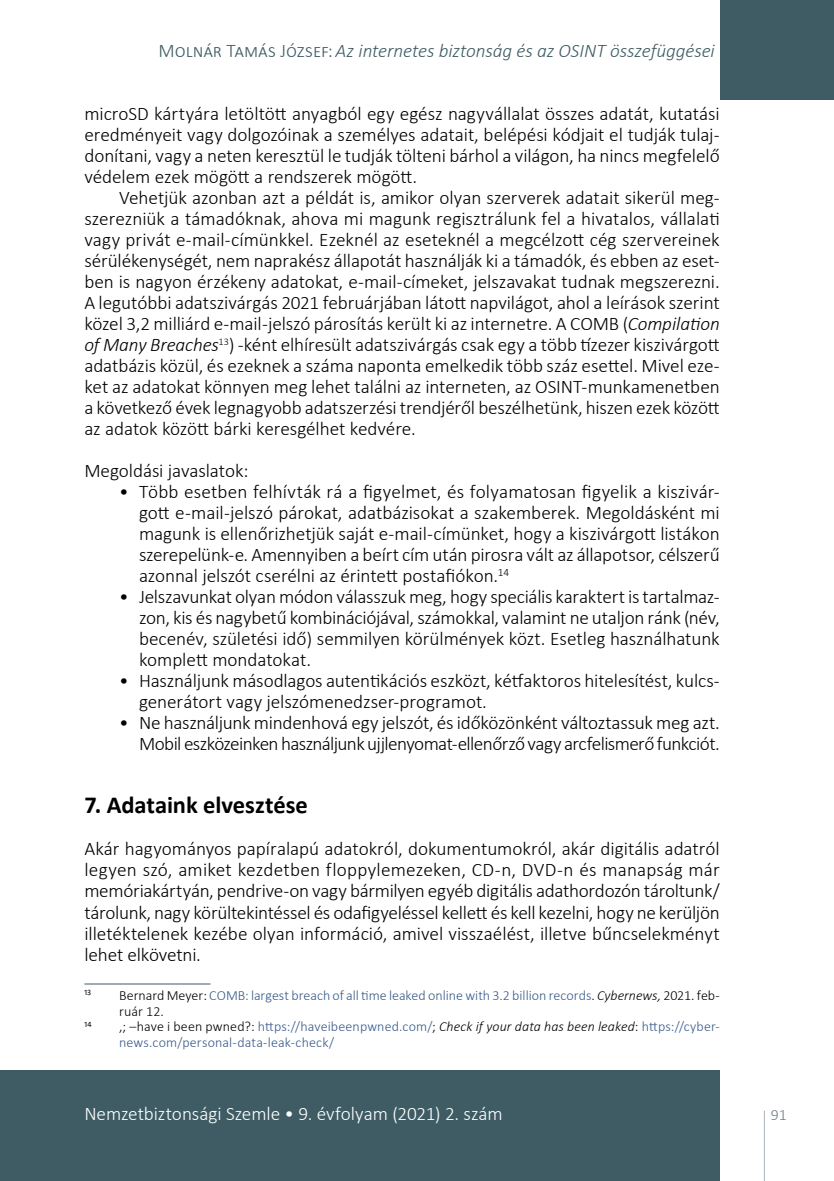
<style>
.page{position:relative;width:834px;height:1181px;background:#fff}
.page>*{position:absolute;margin:0;border:0;box-sizing:border-box;transform-origin:0 0}
.t1{font:700 24.5px "Calibri";letter-spacing:-.005em;color:#000}
.t2{font:300 19.25px/21px "Calibri";letter-spacing:-.01em;color:#000;text-align:justify}
.t3{font:italic 300 19.25px "Calibri";letter-spacing:-.005em;color:#3f5c65}
.t4{font:300 19.25px "Calibri";letter-spacing:-.005em;color:#fff}
.t5{font:300 15.75px "Calibri";color:#6c7c84}
.t6{font:300 14px/15.8px "Calibri";letter-spacing:.005em;color:#38598b}
.t7{font:8.22px "Calibri";color:#000}
.s1{font-style:normal}
.s2{font-style:italic}
.s3{color:#000}
.s4{font-style:italic;color:#000}
</style>
<div class="page">
<svg style="left:764px;top:1110px;width:1px;height:71px"></svg>
<div style="left:719px;top:0;width:114px;height:99px;background:#3f5c65"></div>
<div style="left:0;top:1070px;width:719px;height:111px;background:#3f5c65"></div>
<hr style="left:84px;top:983px;width:126px;height:1px;background:#3f5c65">
<p class="t3" style="left:158px;top:39px;width:557px"><span class="s1">Molnár Tamás József:</span>Az internetes biztonság és az OSINT összefüggései</p>
<p class="t2" style="left:84px;top:103px;width:636px">microSD kártyára letöltött anyagból egy egész nagyvállalat összes adatát, kutatási eredményeit vagy dolgozóinak a személyes adatait, belépési kódjait el tudják tulaj&shy;donítani, vagy a neten keresztül le tudják tölteni bárhol a világon, ha nincs megfelelő védelem ezek mögött a rendszerek mögött.</p>
<p class="t2" style="left:84px;top:187px;width:637px;text-indent:35px">Vehetjük azonban azt a példát is, amikor olyan szerverek adatait sikerül meg&shy;szerezniük a támadóknak, ahova mi magunk regisztrálunk fel a hivatalos, vállalati vagy privát e-mail-címünkkel. Ezeknél az eseteknél a megcélzott cég szervereinek sérülékenységét, nem naprakész állapotát használják ki a támadók, és ebben az eset&shy;ben is nagyon érzékeny adatokat, e-mail-címeket, jelszavakat tudnak megszerezni.<br>A legutóbbi adatszivárgás 2021 februárjában látott napvilágot, ahol a leírások szerint közel 3,2 milliárd e-mail-jelszó párosítás került ki az internetre. A COMB (<span class="s2">Compilation of Many Breaches</span><sup>13</sup>) -ként elhíresült adatszivárgás csak egy a több tízezer kiszivárgott adatbázis közül, és ezeknek a száma naponta emelkedik több száz esettel. Mivel eze&shy;ket az adatokat könnyen meg lehet találni az interneten, az OSINT-munkamenetben a következő évek legnagyobb adatszerzési trendjéről beszélhetünk, hiszen ezek között az adatok között bárki keresgélhet kedvére.</p>
<p class="t2" style="left:84px;top:460px;width:166px">Megoldási javaslatok:</p>
<p class="t2" style="left:139px;top:481px;width:582px;text-indent:-20px">• Több esetben felhívták rá a figyelmet, és folyamatosan figyelik a kiszivár&shy;gott e-mail-jelszó párokat, adatbázisokat a szakemberek. Megoldásként mi magunk is ellenőrizhetjük saját e-mail-címünket, hogy a kiszivárgott listákon szerepelünk-e. Amennyiben a beírt cím után pirosra vált az állapotsor, célszerű azonnal jelszót cserélni az érintett postafiókon.<sup>14</sup></p>
<p class="t2" style="left:139px;top:586px;width:582px;text-indent:-20px">• Jelszavunkat olyan módon válasszuk meg, hogy speciális karaktert is tartalmaz&shy;zon, kis és nagybetű kombinációjával, számokkal, valamint ne utaljon ránk (név, becenév, születési idő) semmilyen körülmények közt. Esetleg használhatunk komplett mondatokat.</p>
<p class="t2" style="left:139px;top:670px;width:582px;text-indent:-20px">• Használjunk másodlagos autentikációs eszközt, kétfaktoros hitelesítést, kulcs&shy;generátort vagy jelszómenedzser-programot.</p>
<p class="t2" style="left:119px;top:712px;width:602px;text-align:right">• Ne használjunk mindenhová egy jelszót, és időközönként változtassuk meg azt.<br>Mobil eszközeinken használjunk ujjlenyomat-ellenőrző vagy arcfelismerő funkciót.</p>
<p class="t1" style="left:84px;top:788px;width:225px">7. Adataink elvesztése</p>
<p class="t2" style="left:84px;top:838px;width:637px">Akár hagyományos papíralapú adatokról, dokumentumokról, akár digitális adatról legyen szó, amiket kezdetben floppylemezeken, CD-n, DVD-n és manapság már memóriakártyán, pendrive-on vagy bármilyen egyéb digitális adathordozón tároltunk/ tárolunk, nagy körültekintéssel és odafigyeléssel kellett és kell kezelni, hogy ne kerüljön illetéktelenek kezébe olyan információ, amivel visszaélést, illetve bűncselekményt lehet elkövetni.</p>
<p class="t7" style="left:84px;top:986px;width:8px">13</p>
<p class="t6" style="left:119px;top:987px;width:602px"><span class="s3">Bernard Meyer:</span> COMB: largest breach of all time leaked online with 3.2 billion records<span class="s3">.</span> <span class="s4">Cybernews,</span> <span class="s3">2021. feb&shy;ruár 12.</span></p>
<p class="t7" style="left:84px;top:1018px;width:9px">14</p>
<p class="t6" style="left:119px;top:1018px;width:602px"><span class="s3">‚; –have i been pwned?:</span> https://haveibeenpwned.com/<span class="s3">;</span> <span class="s4">Check if your data has been leaked</span><span class="s3">:</span> https://cyber&shy;news.com/personal-data-leak-check/</p>
<p class="t4" style="left:84px;top:1102px;width:420px">Nemzetbiztonsági Szemle • 9. évfolyam (2021) 2. szám</p>
<p class="t5" style="left:770px;top:1105px;width:17px">91</p>
</div>
